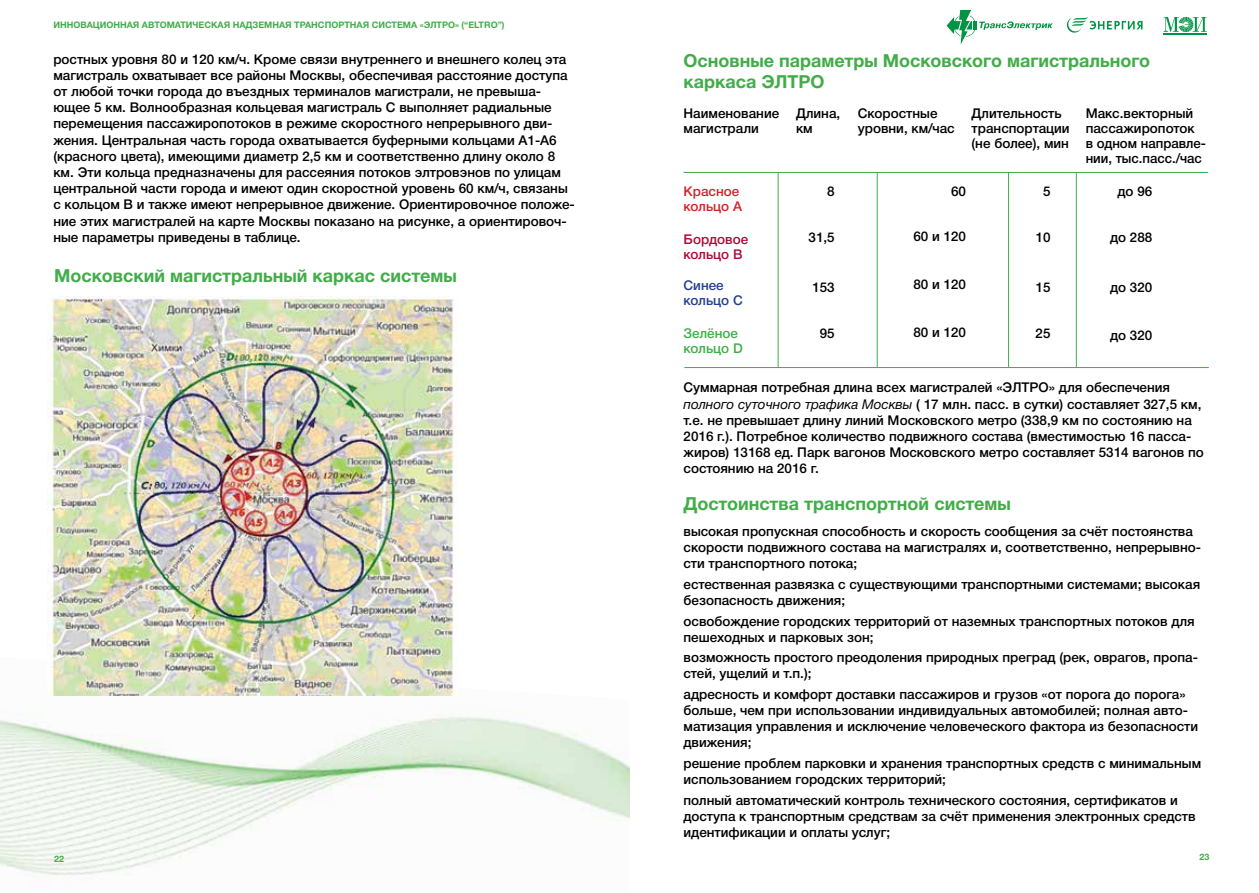
<style>
.page{position:relative;width:1259px;height:893px;background:#fff}
.page>*{position:absolute;margin:0;border:0;box-sizing:border-box;transform-origin:0 0}
.t1{font:700 18px/21.6px "Helvetica Neue Cyr";color:#41ad49}
.t2{font:500 13.5px/16.2px "Helvetica Neue Cyr";color:#000}
.t3{font:500 13.5px/15px "Helvetica Neue Cyr";color:#b10837}
.t4{font:500 13.5px/15px "Helvetica Neue Cyr";color:#d2232a}
.t5{font:500 13.5px/15px "Helvetica Neue Cyr";color:#41ad49}
.t6{font:500 13.5px/15px "Helvetica Neue Cyr";color:#25408f}
.t7{font:700 9px "Helvetica Neue Cyr";color:#41ad49}
.s1{font-weight:400;font-style:italic}
</style>
<div class="page">
<svg style="left:1066px;top:17px;width:76px;height:16px"></svg>
<svg style="left:1163px;top:17px;width:43px;height:15px"></svg>
<hr style="left:1163px;top:33px;width:43px;height:2px;background:#009444">
<svg style="left:946px;top:9px;width:107px;height:36px"></svg>
<img style="left:0;top:715px;width:630px;height:161px">
<img style="left:47px;top:296px;width:409px;height:400px">
<hr style="left:683px;top:172px;width:525px;height:1px;background:#41ad49">
<hr style="left:684px;top:367px;width:524px;height:1px;background:#41ad49">
<hr style="left:777px;top:173px;width:1px;height:194px;background:#41ad49">
<hr style="left:877px;top:173px;width:1px;height:194px;background:#41ad49">
<hr style="left:1008px;top:173px;width:1px;height:194px;background:#41ad49">
<hr style="left:1076px;top:173px;width:1px;height:194px;background:#41ad49">
<p class="t7" style="left:53px;top:20px;width:452px">ИННОВАЦИОННАЯ АВТОМАТИЧЕСКАЯ НАДЗЕМНАЯ ТРАНСПОРТНАЯ СИСТЕМА «ЭЛТРО» (“ELTRO”)</p>
<p class="t2" style="left:53px;top:51px;width:523px">ростных уровня 80 и 120 км/ч. Кроме связи внутреннего и внешнего колец эта магистраль охватывает все районы Москвы, обеспечивая расстояние доступа от любой точки города до въездных терминалов магистрали, не превыша&shy;ющее 5 км. Волнообразная кольцевая магистраль С выполняет радиальные перемещения пассажиропотоков в режиме скоростного непрерывного дви&shy;жения. Центральная часть города охватывается буферными кольцами A1-A6 (красного цвета), имеющими диаметр 2,5 км и соответственно длину около 8 км. Эти кольца предназначены для рассеяния потоков элтровэнов по улицам центральной части города и имеют один скоростной уровень 60 км/ч, связаны с кольцом B и также имеют непрерывное движение. Ориентировочное положе&shy;ние этих магистралей на карте Москвы показано на рисунке, а ориентировоч&shy;ные параметры приведены в таблице.</p>
<h1 class="t1" style="left:54px;top:264px;width:404px">Московский магистральный каркас системы</h1>
<h1 class="t1" style="left:683px;top:50px;width:468px">Основные параметры Московского магистрального каркаса ЭЛТРО</h1>
<p class="t2" style="left:683px;top:106px;width:97px;line-height:15px">Наименование магистрали</p>
<p class="t2" style="left:796px;top:106px;width:46px;line-height:15px">Длина, км</p>
<p class="t2" style="left:857px;top:106px;width:99px;line-height:15px">Скоростные уровни, км/час</p>
<p class="t2" style="left:971px;top:106px;width:100px;line-height:15px">Длительность транспортации (не более), мин</p>
<p class="t2" style="left:1085px;top:106px;width:122px;line-height:15px">Макс.векторный пассажиропоток<br>в одном направле&shy;нии, тыс.пасс./час</p>
<p class="t4" style="left:683px;top:184px;width:60px">Красное кольцо А</p>
<p class="t3" style="left:683px;top:232px;width:66px">Бордовое кольцо B</p>
<p class="t6" style="left:683px;top:278px;width:61px">Синее кольцо C</p>
<p class="t5" style="left:683px;top:326px;width:61px">Зелёное кольцо D</p>
<p class="t2" style="left:827px;top:183px;width:9px">8</p>
<p class="t2" style="left:808px;top:230px;width:28px">31,5</p>
<p class="t2" style="left:812px;top:279px;width:24px">153</p>
<p class="t2" style="left:820px;top:325px;width:17px">95</p>
<p class="t2" style="left:1117px;top:183px;width:36px">до 96</p>
<p class="t2" style="left:1110px;top:230px;width:44px">до 288</p>
<p class="t2" style="left:1110px;top:279px;width:44px">до 320</p>
<p class="t2" style="left:1110px;top:327px;width:44px">до 320</p>
<p class="t2" style="left:951px;top:183px;width:17px">60</p>
<p class="t2" style="left:913px;top:228px;width:54px">60 и 120</p>
<p class="t2" style="left:913px;top:276px;width:54px">80 и 120</p>
<p class="t2" style="left:913px;top:324px;width:54px">80 и 120</p>
<p class="t2" style="left:1043px;top:183px;width:9px">5</p>
<p class="t2" style="left:1035px;top:230px;width:17px">10</p>
<p class="t2" style="left:1035px;top:279px;width:17px">15</p>
<p class="t2" style="left:1035px;top:325px;width:17px">25</p>
<p class="t2" style="left:683px;top:380px;width:522px">Суммарная потребная длина всех магистралей «ЭЛТРО» для обеспечения <span class="s1">полного суточного трафика Москвы</span> ( 17 млн. пасс. в сутки) составляет 327,5 км, т.е. не превышает длину линий Московского метро (338,9 км по состоянию на 2016 г.). Потребное количество подвижного состава (вместимостью 16 пасса&shy;жиров) 13168 ед. Парк вагонов Московского метро составляет 5314 вагонов по состоянию на 2016 г.</p>
<h1 class="t1" style="left:683px;top:493px;width:329px">Достоинства транспортной системы</h1>
<p class="t2" style="left:683px;top:523px;width:519px">высокая пропускная способность и скорость сообщения за счёт постоянства скорости подвижного состава на магистралях и, соответственно, непрерывно&shy;сти транспортного потока;</p>
<p class="t2" style="left:683px;top:576px;width:518px">естественная развязка с существующими транспортными системами; высокая безопасность движения;</p>
<p class="t2" style="left:683px;top:613px;width:513px">освобождение городских территорий от наземных транспортных потоков для пешеходных и парковых зон;</p>
<p class="t2" style="left:683px;top:649px;width:516px">возможность простого преодоления природных преград (рек, оврагов, пропа&shy;стей, ущелий и т.п.);</p>
<p class="t2" style="left:683px;top:686px;width:516px">адресность и комфорт доставки пассажиров и грузов «от порога до порога» больше, чем при использовании индивидуальных автомобилей; полная авто&shy;матизация управления и исключение человеческого фактора из безопасности движения;</p>
<p class="t2" style="left:683px;top:755px;width:519px">решение проблем парковки и хранения транспортных средств с минимальным использованием городских территорий;</p>
<p class="t2" style="left:683px;top:792px;width:514px">полный автоматический контроль технического состояния, сертификатов и доступа к транспортным средствам за счёт применения электронных средств идентификации и оплаты услуг;</p>
<p class="t7" style="left:54px;top:854px;width:12px">22</p>
<p class="t7" style="left:1199px;top:852px;width:12px">23</p>
</div>
